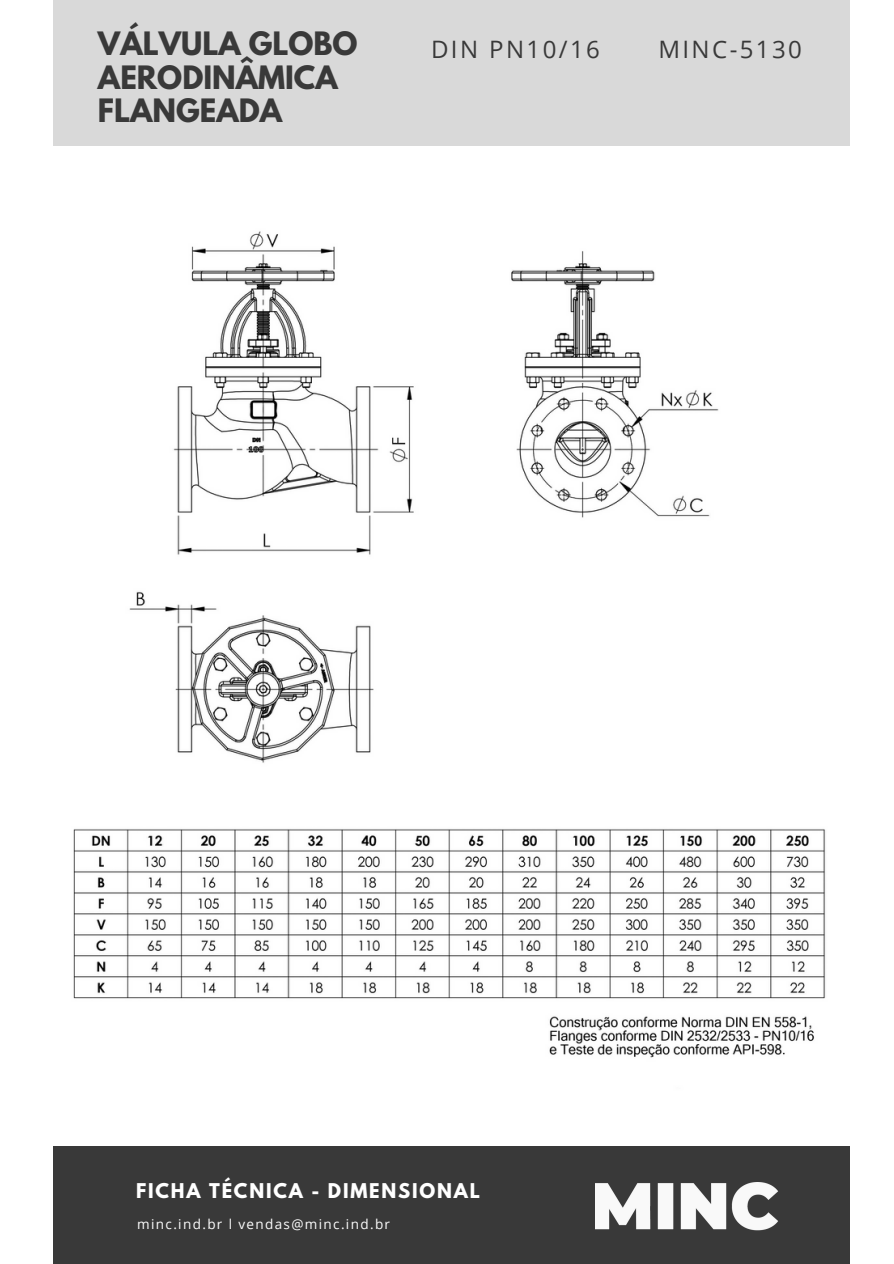
<style>
.page{position:relative;width:894px;height:1264px;background:#fff}
.page>*{position:absolute;margin:0;border:0;box-sizing:border-box;transform-origin:0 0}
.t1{font:700 28.5px/33.8px "League Spartan";color:#393939}
.t2{font:24px "Open Sans";letter-spacing:.1em;color:#393939}
.t3{font:700 18px "League Spartan";letter-spacing:.1em;color:#fff}
.t4{font:13.5px "Open Sans";letter-spacing:.1em;color:#fdfdfd}
</style>
<div class="page">
<div style="left:53px;top:1146px;width:796px;height:117px;background:#393939"></div>
<img style="left:595px;top:1182px;width:183px;height:49px">
<div style="left:53px;top:0;width:796px;height:146px;background:#d9d9d9"></div>
<img style="left:73px;top:231px;width:753px;height:827px">
<p class="t1" style="left:98px;top:30px;width:261px">VÁLVULA GLOBO<br>AERODINÂMICA<br>FLANGEADA</p>
<p class="t2" style="left:431px;top:32px;width:170px">DIN PN10/16</p>
<p class="t2" style="left:658px;top:32px;width:145px">MINC-5130</p>
<p class="t3" style="left:136px;top:1181px;width:345px">FICHA TÉCNICA - DIMENSIONAL</p>
<p class="t4" style="left:137px;top:1214px;width:254px">minc.ind.br l vendas@minc.ind.br</p>
</div>
